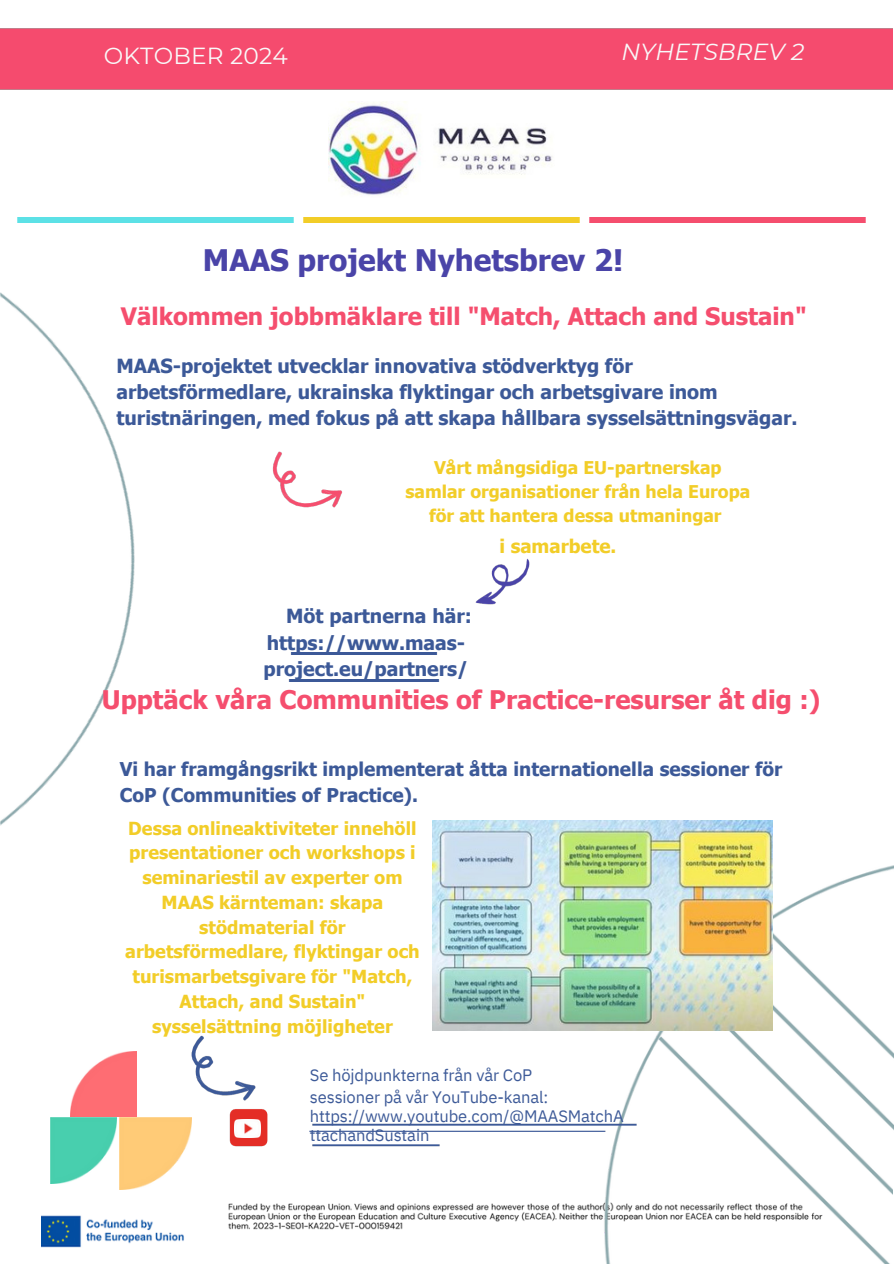
<style>
.page{position:relative;width:894px;height:1264px;background:#fff}
.page>*{position:absolute;margin:0;border:0;box-sizing:border-box;transform-origin:0 0}
.t1{font:700 29.7px "Tahoma";color:#4a44a8}
.t2{font:700 25.5px "Tahoma";color:#f54e6e}
.t3{font:700 24px "Tahoma";color:#f54e6e}
.t4{font:23.25px "Montserrat";letter-spacing:.01em;color:#f9f9f9}
.t5{font:italic 23.25px "Montserrat";letter-spacing:.01em;color:#f9f9f9}
.t6{font:700 19.5px/25.8px "Tahoma";color:#3c5998}
.t7{font:700 18.9px/25.8px "Tahoma";color:#3c5998}
.t8{font:700 18.75px "Tahoma";color:#f2cd28}
.t9{font:700 18px/24.8px "Tahoma";letter-spacing:.005em;color:#f2cd28;text-align:center}
.t10{font:700 17.55px/23.7px "Tahoma";color:#f2cd28;text-align:center}
.t11{font:16.65px "IBM Plex Sans";letter-spacing:-.01em;color:#3d5a98}
.t12{font:16.5px/19.2px "IBM Plex Sans";letter-spacing:-.01em;color:#3d5a98}
</style>
<div class="page">
<div style="left:0;top:28px;width:892px;height:61px;background:#f54b6e"></div>
<img style="left:228px;top:1203px;width:369px;height:27px">
<img style="left:42px;top:1215px;width:142px;height:32px">
<img style="left:17px;top:218px;width:849px;height:4px">
<img style="left:328px;top:102px;width:224px;height:93px">
<img style="left:50px;top:1116px;width:67px;height:67px">
<img style="left:71px;top:1051px;width:65px;height:65px">
<img style="left:120px;top:1116px;width:64px;height:72px">
<img style="left:597px;top:820px;width:296px;height:443px">
<img style="left:772px;top:924px;width:120px;height:63px">
<img style="left:658px;top:1036px;width:235px;height:227px">
<img style="left:687px;top:987px;width:205px;height:276px">
<img style="left:0;top:292px;width:317px;height:534px">
<img style="left:184px;top:1035px;width:84px;height:116px">
<img style="left:265px;top:445px;width:78px;height:70px">
<img style="left:475px;top:558px;width:55px;height:47px">
<img style="left:235px;top:1119px;width:26px;height:18px">
<img style="left:433px;top:820px;width:339px;height:210px">
<img style="left:261px;top:679px;width:179px;height:2px">
<img style="left:264px;top:652px;width:174px;height:2px">
<img style="left:309px;top:1116px;width:336px;height:37px">
<p class="t4" style="left:104px;top:41px;width:185px">OKTOBER 2024</p>
<p class="t5" style="left:621px;top:37px;width:184px">NYHETSBREV 2</p>
<p class="t1" style="left:203px;top:242px;width:422px">MAAS projekt Nyhetsbrev 2!</p>
<p class="t3" style="left:121px;top:300px;width:687px">Välkommen jobbmäklare till "Match, Attach and Sustain"</p>
<p class="t6" style="left:116px;top:352px;width:682px">MAAS-projektet utvecklar innovativa stödverktyg för arbetsförmedlare, ukrainska flyktingar och arbetsgivare inom turistnäringen, med fokus på att skapa hållbara sysselsättningsvägar.</p>
<p class="t10" style="left:405px;top:455px;width:346px">Vårt mångsidiga EU-partnerskap samlar organisationer från hela Europa för att hantera dessa utmaningar</p>
<p class="t8" style="left:499px;top:534px;width:118px">i samarbete.</p>
<p class="t6" style="left:286px;top:602px;width:187px">Möt partnerna här:</p>
<p class="t6" style="left:263px;top:629px;width:206px">https://www.maas&shy;project.eu/partners/</p>
<p class="t2" style="left:102px;top:683px;width:719px">Upptäck våra Communities of Practice-resurser åt dig :)</p>
<p class="t7" style="left:120px;top:755px;width:664px">Vi har framgångsrikt implementerat åtta internationella sessioner för<br>CoP (Communities of Practice).</p>
<p class="t9" style="left:125px;top:815px;width:296px">Dessa onlineaktiviteter innehöll presentationer och workshops i seminariestil av experter om<br>MAAS kärnteman: skapa stödmaterial för arbetsförmedlare, flyktingar och turismarbetsgivare för "Match,<br>Attach, and Sustain" sysselsättning möjligheter</p>
<p class="t11" style="left:310px;top:1064px;width:224px">Se höjdpunkterna från vår CoP</p>
<p class="t12" style="left:310px;top:1086px;width:315px">sessioner på vår YouTube-kanal: https://www.youtube.com/@MAASMatchA ttachandSustain</p>
</div>
